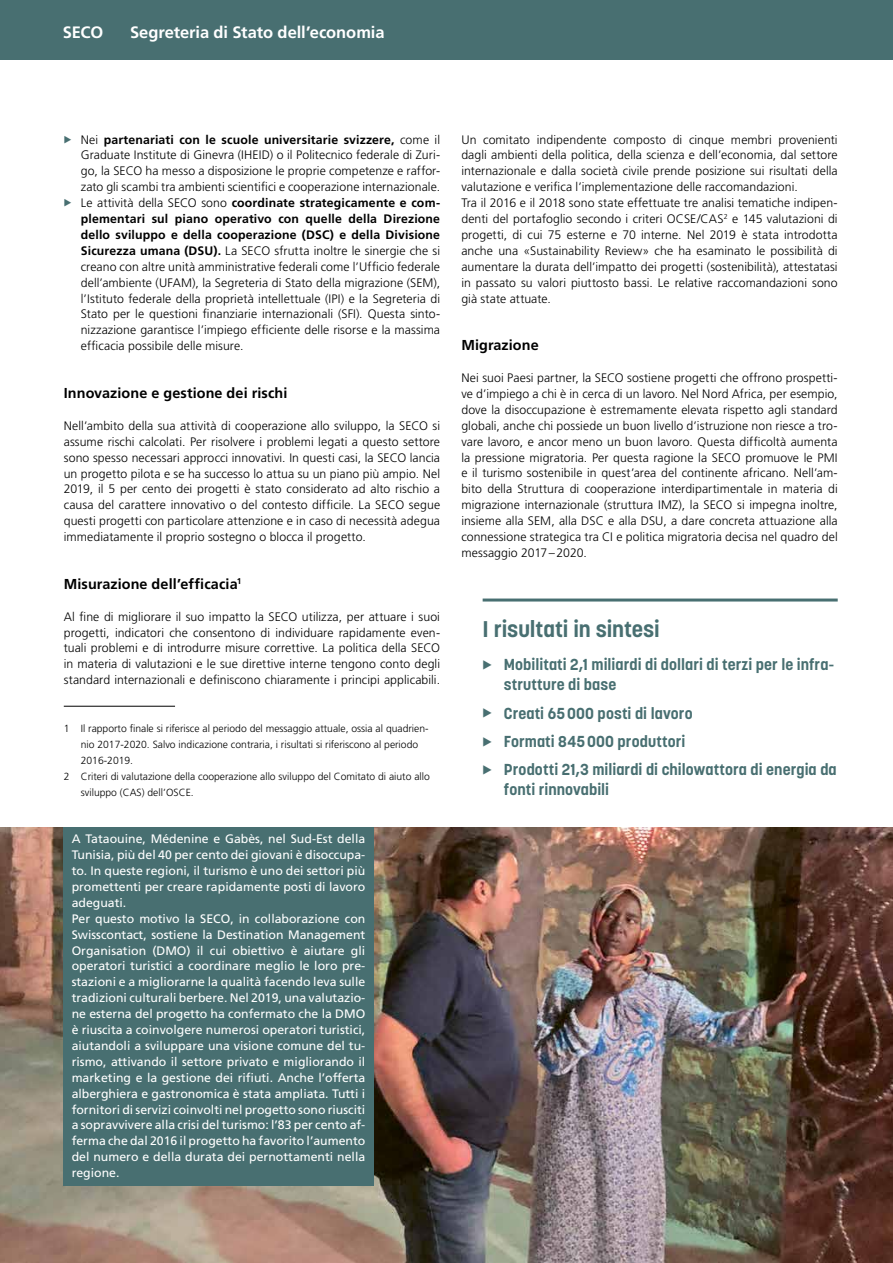
<style>
.page{position:relative;width:893px;height:1263px;background:#fff}
.page>*{position:absolute;margin:0;border:0;box-sizing:border-box;transform-origin:0 0}
.t1{font:700 22.5px "Korolev";letter-spacing:-.005em;color:#486f71}
.t2{font:700 16.5px "Frutiger LT Pro";letter-spacing:-.005em;color:#fff}
.t3{font:700 15.75px/28.3px "Korolev";letter-spacing:.005em;color:#486f71}
.t4{font:700 14.4px "Frutiger LT Pro";letter-spacing:.005em;color:#000}
.t5{font:300 12.3px/15.9px "Frutiger LT Pro";letter-spacing:.005em;color:#000;text-align:justify}
.t6{font:12.3px/15.9px "Frutiger LT Pro";color:#fff}
.t7{font:300 10.35px "Frutiger LT Pro";color:#000}
.s1{font-weight:700}
</style>
<div class="page">
<div style="left:0;top:0;width:893px;height:60px;background:#486f71"></div>
<img style="left:0;top:827px;width:893px;height:436px">
<hr style="left:64px;top:706px;width:111px;height:1px;background:#000">
<hr style="left:483px;top:598px;width:355px;height:3px;background:#486f71">
<div style="left:63px;top:827px;width:311px;height:359px;background:#486f71"></div>
<h2 class="t2" style="left:63px;top:22px;width:42px">SECO</h2>
<h2 class="t2" style="left:130px;top:22px;width:256px">Segreteria di Stato dell’economia</h2>
<p class="t5" style="left:81px;top:131px;width:361px">Nei <span class="s1">partenariati con le scuole universitarie svizzere,</span> come il Graduate Institute di Ginevra (IHEID) o il Politecnico federale di Zuri&shy;go, la SECO ha messo a disposizione le proprie competenze e raffor&shy;zato gli scambi tra ambienti scientifici e cooperazione internazionale.<br>Le attività della SECO sono <span class="s1">coordinate strategicamente e com&shy;plementari sul piano operativo con quelle della Direzione dello sviluppo e della cooperazione (DSC) e della Divisione Sicurezza umana (DSU).</span> La SECO sfrutta inoltre le sinergie che si creano con altre unità amministrative federali come l’Ufficio federale dell’ambiente (UFAM), la Segreteria di Stato della migrazione (SEM), l’Istituto federale della proprietà intellettuale (IPI) e la Segreteria di Stato per le questioni finanziarie internazionali (SFI). Questa sinto&shy;nizzazione garantisce l’impiego efficiente delle risorse e la massima efficacia possibile delle misure.</p>
<p class="t4" style="left:64px;top:384px;width:225px">Innovazione e gestione dei rischi</p>
<p class="t5" style="left:64px;top:418px;width:378px">Nell’ambito della sua attività di cooperazione allo sviluppo, la SECO si assume rischi calcolati. Per risolvere i problemi legati a questo settore sono spesso necessari approcci innovativi. In questi casi, la SECO lancia un progetto pilota e se ha successo lo attua su un piano più ampio. Nel 2019, il 5 per cento dei progetti è stato considerato ad alto rischio a causa del carattere innovativo o del contesto difficile. La SECO segue questi progetti con particolare attenzione e in caso di necessità adegua immediatamente il proprio sostegno o blocca il progetto.</p>
<p class="t4" style="left:64px;top:575px;width:179px">Misurazione dell’efficacia<sup>1</sup></p>
<p class="t5" style="left:64px;top:608px;width:378px">Al fine di migliorare il suo impatto la SECO utilizza, per attuare i suoi progetti, indicatori che consentono di individuare rapidamente even&shy;tuali problemi e di introdurre misure correttive. La politica della SECO in materia di valutazioni e le sue direttive interne tengono conto degli standard internazionali e definiscono chiaramente i principi applicabili.</p>
<p class="t7" style="left:64px;top:722px;width:366px">1 Il rapporto finale si riferisce al periodo del messaggio attuale, ossia al quadrien-</p>
<p class="t7" style="left:81px;top:738px;width:339px">nio 2017-2020. Salvo indicazione contraria, i risultati si riferiscono al periodo</p>
<p class="t7" style="left:81px;top:754px;width:54px">2016-2019.</p>
<p class="t7" style="left:64px;top:770px;width:368px">2 Criteri di valutazione della cooperazione allo sviluppo del Comitato di aiuto allo</p>
<p class="t7" style="left:81px;top:786px;width:114px">sviluppo (CAS) dell’OSCE.</p>
<p class="t6" style="left:72px;top:831px;width:295px">A Tataouine, Médenine e Gabès, nel Sud-Est della Tunisia, più del 40 per cento dei giovani è disoccupa&shy;to. In queste regioni, il turismo è uno dei settori più promettenti per creare rapidamente posti di lavoro adeguati.<br>Per questo motivo la SECO, in collaborazione con Swisscontact, sostiene la Destination Management Organisation (DMO) il cui obiettivo è aiutare gli operatori turistici a coordinare meglio le loro pre&shy;stazioni e a migliorarne la qualità facendo leva sulle tradizioni culturali berbere. Nel 2019, una valutazio&shy;ne esterna del progetto ha confermato che la DMO è riuscita a coinvolgere numerosi operatori turistici, aiutandoli a sviluppare una visione comune del tu&shy;rismo, attivando il settore privato e migliorando il marketing e la gestione dei rifiuti. Anche l’offerta alberghiera e gastronomica è stata ampliata. Tutti i fornitori di servizi coinvolti nel progetto sono riusciti a sopravvivere alla crisi del turismo: l’83 per cento af&shy;ferma che dal 2016 il progetto ha favorito l’aumento del numero e della durata dei pernottamenti nella regione.</p>
<p class="t5" style="left:461px;top:131px;width:378px;text-align:left">Un comitato indipendente composto di cinque membri provenienti dagli ambienti della politica, della scienza e dell’economia, dal settore internazionale e dalla società civile prende posizione sui risultati della valutazione e verifica l’implementazione delle raccomandazioni.<br>Tra il 2016 e il 2018 sono state effettuate tre analisi tematiche indipen&shy;denti del portafoglio secondo i criteri OCSE/CAS<sup>2</sup> e 145 valutazioni di progetti, di cui 75 esterne e 70 interne. Nel 2019 è stata introdotta anche una «Sustainability Review» che ha esaminato le possibilità di aumentare la durata dell’impatto dei progetti (sostenibilità), attestatasi in passato su valori piuttosto bassi. Le relative raccomandazioni sono già state attuate.</p>
<p class="t4" style="left:461px;top:337px;width:79px">Migrazione</p>
<p class="t5" style="left:461px;top:370px;width:378px">Nei suoi Paesi partner, la SECO sostiene progetti che offrono prospetti&shy;ve d’impiego a chi è in cerca di un lavoro. Nel Nord Africa, per esempio, dove la disoccupazione è estremamente elevata rispetto agli standard globali, anche chi possiede un buon livello d’istruzione non riesce a tro&shy;vare lavoro, e ancor meno un buon lavoro. Questa difficoltà aumenta la pressione migratoria. Per questa ragione la SECO promuove le PMI e il turismo sostenibile in quest’area del continente africano. Nell’am&shy;bito della Struttura di cooperazione interdipartimentale in materia di migrazione internazionale (struttura IMZ), la SECO si impegna inoltre, insieme alla SEM, alla DSC e alla DSU, a dare concreta attuazione alla connessione strategica tra CI e politica migratoria decisa nel quadro del messaggio 2017–2020.</p>
<h1 class="t1" style="left:483px;top:614px;width:179px">I risultati in sintesi</h1>
<p class="t3" style="left:504px;top:655px;width:332px;line-height:20px">Mobilitati 2,1 miliardi di dollari di terzi per le infra&shy;strutture di base</p>
<p class="t3" style="left:504px;top:699px;width:334px">Creati 65000 posti di lavoro<br>Formati 845000 produttori<br>Prodotti 21,3 miliardi di chilowattora di energia da</p>
<p class="t3" style="left:504px;top:775px;width:107px">fonti rinnovabili</p>
</div>
